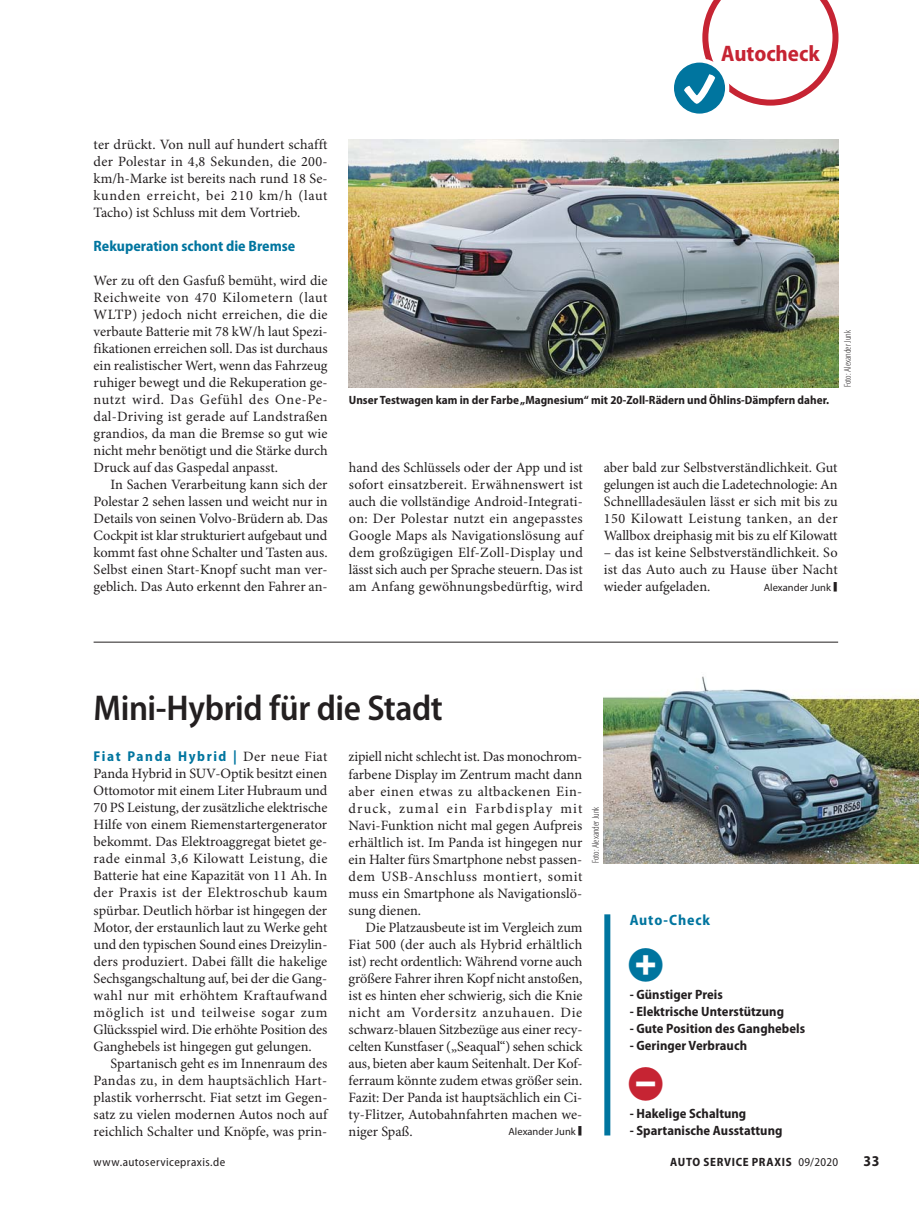
<style>
.page{position:relative;width:919px;height:1212px;background:#fff}
.page>*{position:absolute;margin:0;border:0;box-sizing:border-box;transform-origin:0 0}
.t1{font:600 semi-condensed 36px "Myriad Pro";letter-spacing:-.015em;color:#231f20}
.t2{font:32.7px "Minion Pro";color:#231f20;scale:.33 1}
.t3{font:27px "Blik Buttons";color:#00759f}
.t4{font:27px "Blik Buttons";color:#c62433}
.t5{font:700 semi-condensed 22.5px "Myriad Pro";color:#c62433}
.t6{font:700 semi-condensed 15px "Myriad Pro";color:#00759f}
.t7{font:700 semi-condensed 15px "Myriad Pro";letter-spacing:.055em;color:#00759f}
.t8{font:700 semi-condensed 15px "Myriad Pro";color:#231f20}
.t9{font:14.25px/17px "Minion Pro";color:#231f20;text-align:justify}
.t10{font:700 semi-condensed 14.25px "Myriad Pro";letter-spacing:.115em;color:#00759f}
.t11{font:700 semi-condensed 13.5px "Myriad Pro";letter-spacing:.005em;color:#231f20}
.t12{font:700 semi-condensed 12px "Myriad Pro";color:#231f20}
.t13{font:semi-condensed 12px "Myriad Pro";letter-spacing:.035em;color:#231f20}
.t14{font:700 semi-condensed 12px "Myriad Pro";letter-spacing:.055em;color:#231f20}
.t15{font:10.5px "Myriad Pro";color:#231f20}
.t16{font:300 condensed 9.75px "Myriad Pro";color:#231f20}
.s1{font-family:"Minion Pro";font-weight:400;font-stretch:normal;color:#231f20}
.s2{font-weight:400}
</style>
<div class="page">
<svg style="left:674px;top:0;width:164px;height:114px"></svg>
<hr style="left:94px;top:642px;width:744px;height:1px;background:#231f20">
<div style="left:604px;top:914px;width:6px;height:221px;background:#00759f"></div>
<img style="left:349px;top:139px;width:489px;height:248px">
<img style="left:603px;top:676px;width:315px;height:187px">
<h3 class="t5" style="left:721px;top:45px;width:100px">Autocheck</h3>
<p class="t9" style="left:94px;top:137px;width:235px">ter drückt. Von null auf hundert schafft der Polestar in 4,8 Sekunden, die 200- km/h-Marke ist bereits nach rund 18 Se&shy;kunden erreicht, bei 210 km/h (laut Tacho) ist Schluss mit dem Vortrieb.</p>
<p class="t6" style="left:94px;top:240px;width:203px">Rekuperation schont die Bremse</p>
<p class="t9" style="left:94px;top:273px;width:235px">Wer zu oft den Gasfuß bemüht, wird die Reichweite von 470 Kilometern (laut WLTP) jedoch nicht erreichen, die die verbaute Batterie mit 78 kW/h laut Spezi&shy;fikationen erreichen soll. Das ist durchaus ein realistischer Wert, wenn das Fahrzeug ruhiger bewegt und die Rekuperation ge&shy;nutzt wird. Das Gefühl des One-Pe&shy;dal-Driving ist gerade auf Landstraßen grandios, da man die Bremse so gut wie nicht mehr benötigt und die Stärke durch Druck auf das Gaspedal anpasst.</p>
<p class="t9" style="left:94px;top:477px;width:235px;text-indent:17px">In Sachen Verarbeitung kann sich der Polestar 2 sehen lassen und weicht nur in Details von seinen Volvo-Brüdern ab. Das Cockpit ist klar strukturiert aufgebaut und kommt fast ohne Schalter und Tasten aus.<br>Selbst einen Start-Knopf sucht man ver&shy;geblich. Das Auto erkennt den Fahrer an-</p>
<p class="t12" style="left:349px;top:395px;width:482px">Unser Testwagen kam in der Farbe „Magnesium“ mit 20-Zoll-Rädern und Öhlins-Dämpfern daher.</p>
<p class="t16" style="left:841px;top:387px;width:58px;rotate:-90deg">Foto: Alexander Junk</p>
<p class="t9" style="left:349px;top:460px;width:235px">hand des Schlüssels oder der App und ist sofort einsatzbereit. Erwähnenswert ist auch die vollständige Android-Integrati&shy;on: Der Polestar nutzt ein angepasstes Google Maps als Navigationslösung auf dem großzügigen Elf-Zoll-Display und lässt sich auch per Sprache steuern. Das ist am Anfang gewöhnungsbedürftig, wird</p>
<p class="t9" style="left:603px;top:460px;width:235px">aber bald zur Selbstverständlichkeit. Gut gelungen ist auch die Ladetechnologie: An Schnellladesäulen lässt er sich mit bis zu 150 Kilowatt Leistung tanken, an der Wallbox dreiphasig mit bis zu elf Kilowatt</p>
<p class="t9" style="left:603px;top:545px;width:235px">– das ist keine Selbstverständlichkeit. So ist das Auto auch zu Hause über Nacht wieder aufgeladen.</p>
<p class="t15" style="left:763px;top:581px;width:69px">Alexander Junk</p>
<h2 class="t2" style="left:833px;top:572px;width:15px">■</h2>
<h1 class="t1" style="left:94px;top:694px;width:350px">Mini-Hybrid für die Stadt</h1>
<p class="t10" style="left:94px;top:751px;width:235px">Fiat Panda Hybrid | <span class="s1">Der neue Fiat</span></p>
<p class="t9" style="left:94px;top:766px;width:235px">Panda Hybrid in SUV-Optik besitzt einen Ottomotor mit einem Liter Hubraum und 70 PS Leistung, der zusätzliche elektrische Hilfe von einem Riemenstartergenerator bekommt. Das Elektroaggregat bietet ge&shy;rade einmal 3,6 Kilowatt Leistung, die Batterie hat eine Kapazität von 11 Ah. In der Praxis ist der Elektroschub kaum spürbar. Deutlich hörbar ist hingegen der Motor, der erstaunlich laut zu Werke geht und den typischen Sound eines Dreizylin&shy;ders produziert. Dabei fällt die hakelige Sechsgangschaltung auf, bei der die Gang&shy;wahl nur mit erhöhtem Kraftaufwand möglich ist und teilweise sogar zum Glücksspiel wird. Die erhöhte Position des Ganghebels ist hingegen gut gelungen.</p>
<p class="t9" style="left:94px;top:1056px;width:235px;text-indent:17px">Spartanisch geht es im Innenraum des Pandas zu, in dem hauptsächlich Hart&shy;plastik vorherrscht. Fiat setzt im Gegen&shy;satz zu vielen modernen Autos noch auf reichlich Schalter und Knöpfe, was prin-</p>
<p class="t9" style="left:348px;top:750px;width:235px">zipiell nicht schlecht ist. Das monochrom&shy;farbene Display im Zentrum macht dann aber einen etwas zu altbackenen Ein&shy;druck, zumal ein Farbdisplay mit Navi-Funktion nicht mal gegen Aufpreis erhältlich ist. Im Panda ist hingegen nur ein Halter fürs Smartphone nebst passen&shy;dem USB-Anschluss montiert, somit muss ein Smartphone als Navigationslö&shy;sung dienen.</p>
<p class="t9" style="left:348px;top:920px;width:235px;text-indent:17px">Die Platzausbeute ist im Vergleich zum Fiat 500 (der auch als Hybrid erhältlich ist) recht ordentlich: Während vorne auch größere Fahrer ihren Kopf nicht anstoßen, ist es hinten eher schwierig, sich die Knie nicht am Vordersitz anzuhauen. Die schwarz-blauen Sitzbezüge aus einer recy&shy;celten Kunstfaser („Seaqual“) sehen schick aus, bieten aber kaum Seitenhalt. Der Kof&shy;ferraum könnte zudem etwas größer sein.<br>Fazit: Der Panda ist hauptsächlich ein Ci&shy;ty-Flitzer, Autobahnfahrten machen we&shy;niger Spaß.</p>
<p class="t15" style="left:508px;top:1126px;width:69px">Alexander Junk</p>
<h2 class="t2" style="left:578px;top:1116px;width:15px">■</h2>
<p class="t16" style="left:589px;top:863px;width:58px;rotate:-90deg">Foto: Alexander Junk</p>
<p class="t7" style="left:629px;top:914px;width:82px">Auto-Check</p>
<h3 class="t3" style="left:631px;top:954px;width:36px">,</h3>
<p class="t11" style="left:629px;top:990px;width:95px">- Günstiger Preis</p>
<p class="t11" style="left:629px;top:1007px;width:156px">- Elektrische Unterstützung</p>
<p class="t11" style="left:629px;top:1024px;width:177px">- Gute Position des Ganghebels</p>
<p class="t11" style="left:629px;top:1041px;width:119px">- Geringer Verbrauch</p>
<h3 class="t4" style="left:631px;top:1073px;width:36px">-</h3>
<p class="t11" style="left:629px;top:1109px;width:118px">- Hakelige Schaltung</p>
<p class="t11" style="left:629px;top:1126px;width:154px">- Spartanische Ausstattung</p>
<p class="t13" style="left:94px;top:1157px;width:133px">www.autoservicepraxis.de</p>
<p class="t14" style="left:670px;top:1157px;width:169px">AUTO SERVICE PRAXIS <span class="s2">09/2020</span></p>
<p class="t8" style="left:863px;top:1155px;width:17px">33</p>
</div>
